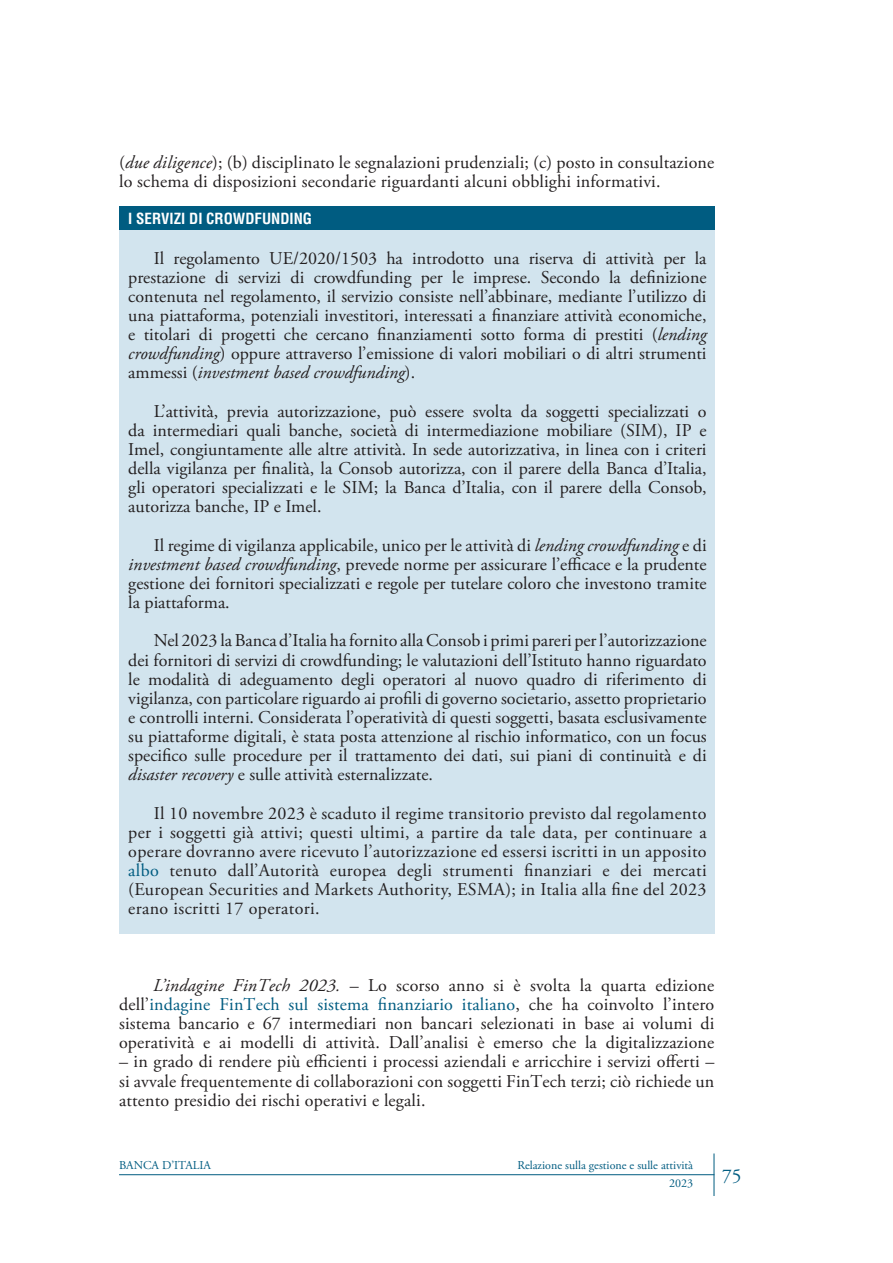
<style>
.page{position:relative;width:893px;height:1263px;background:#fff}
.page>*{position:absolute;margin:0;border:0;box-sizing:border-box;transform-origin:0 0}
.t1{font:19.5px "Adobe Garamond Pro";color:#005c81}
.RsG_BOX_-_Paragrafo{font:18px/19.2px "Adobe Garamond Pro";color:#231f20;text-align:justify}
.RsG_TESTO_-_Paragraf{font:18px/19.2px "Adobe Garamond Pro";letter-spacing:.01em;color:#231f20;text-align:justify}
.RsG_BOX_-_Titolo{font:700 condensed 15px "Helvetica LT Std";color:#fff}
.t2{font:12px "Adobe Garamond Pro";color:#005c81}
.s1{font-style:italic}
.s2{color:#005c81}
</style>
<div class="page">
<hr style="left:119px;top:1174px;width:595px;height:1px;background:#005c81">
<hr style="left:714px;top:1153px;width:1px;height:43px;background:#005c81">
<div style="left:120px;top:206px;width:595px;height:727px;background:#d2e4ee"></div>
<div style="left:120px;top:206px;width:595px;height:24px;background:#005c81"></div>
<p class="RsG_TESTO_-_Paragraf" style="left:119px;top:153px;width:597px">(<span class="s1">due diligence</span>); (b) disciplinato le segnalazioni prudenziali; (c) posto in consultazione lo schema di disposizioni secondarie riguardanti alcuni obblighi informativi.</p>
<h3 class="RsG_BOX_-_Titolo" style="left:128px;top:209px;width:185px">I SERVIZI DI CROWDFUNDING</h3>
<p class="RsG_BOX_-_Paragrafo" style="left:128px;top:249px;width:580px;text-indent:26px">Il regolamento UE/2020/1503 ha introdotto una riserva di attività per la prestazione di servizi di crowdfunding per le imprese. Secondo la definizione contenuta nel regolamento, il servizio consiste nell’abbinare, mediante l’utilizzo di una piattaforma, potenziali investitori, interessati a finanziare attività economiche, e titolari di progetti che cercano finanziamenti sotto forma di prestiti (<span class="s1">lending crowdfunding</span>) oppure attraverso l’emissione di valori mobiliari o di altri strumenti ammessi (<span class="s1">investment based crowdfunding</span>).</p>
<p class="RsG_BOX_-_Paragrafo" style="left:128px;top:402px;width:580px;text-indent:26px">L’attività, previa autorizzazione, può essere svolta da soggetti specializzati o da intermediari quali banche, società di intermediazione mobiliare (SIM), IP e Imel, congiuntamente alle altre attività. In sede autorizzativa, in linea con i criteri della vigilanza per finalità, la Consob autorizza, con il parere della Banca d’Italia, gli operatori specializzati e le SIM; la Banca d’Italia, con il parere della Consob, autorizza banche, IP e Imel.</p>
<p class="RsG_BOX_-_Paragrafo" style="left:128px;top:536px;width:580px;text-indent:26px">Il regime di vigilanza applicabile, unico per le attività di <span class="s1">lending crowdfunding</span> e di <span class="s1">investment based crowdfunding</span>, prevede norme per assicurare l’efficace e la prudente gestione dei fornitori specializzati e regole per tutelare coloro che investono tramite la piattaforma.</p>
<p class="RsG_BOX_-_Paragrafo" style="left:128px;top:632px;width:580px;text-indent:26px">Nel 2023 la Banca d’Italia ha fornito alla Consob i primi pareri per l’autorizzazione dei fornitori di servizi di crowdfunding; le valutazioni dell’Istituto hanno riguardato le modalità di adeguamento degli operatori al nuovo quadro di riferimento di vigilanza, con particolare riguardo ai profili di governo societario, assetto proprietario e controlli interni. Considerata l’operatività di questi soggetti, basata esclusivamente su piattaforme digitali, è stata posta attenzione al rischio informatico, con un focus specifico sulle procedure per il trattamento dei dati, sui piani di continuità e di <span class="s1">disaster recovery</span> e sulle attività esternalizzate.</p>
<p class="RsG_BOX_-_Paragrafo" style="left:128px;top:804px;width:580px;text-indent:26px">Il 10 novembre 2023 è scaduto il regime transitorio previsto dal regolamento per i soggetti già attivi; questi ultimi, a partire da tale data, per continuare a operare dovranno avere ricevuto l’autorizzazione ed essersi iscritti in un apposito <span class="s2">albo</span> tenuto dall’Autorità europea degli strumenti finanziari e dei mercati (European Securities and Markets Authority, ESMA); in Italia alla fine del 2023 erano iscritti 17 operatori.</p>
<p class="RsG_TESTO_-_Paragraf" style="left:119px;top:976px;width:597px;text-indent:34px"><span class="s1">L’indagine FinTech 2023.</span> – Lo scorso anno si è svolta la quarta edizione dell’<span class="s2">indagine FinTech sul sistema finanziario italiano</span>, che ha coinvolto l’intero sistema bancario e 67 intermediari non bancari selezionati in base ai volumi di operatività e ai modelli di attività. Dall’analisi è emerso che la digitalizzazione</p>
<p class="RsG_TESTO_-_Paragraf" style="left:119px;top:1053px;width:597px">– in grado di rendere più efficienti i processi aziendali e arricchire i servizi offerti – si avvale frequentemente di collaborazioni con soggetti FinTech terzi; ciò richiede un attento presidio dei rischi operativi e legali.</p>
<p class="t2" style="left:119px;top:1158px;width:93px">BANCA D’ITALIA</p>
<p class="t2" style="left:517px;top:1158px;width:177px">Relazione sulla gestione e sulle attività</p>
<p class="t2" style="left:669px;top:1176px;width:25px">2023</p>
<p class="t1" style="left:722px;top:1164px;width:21px">75</p>
</div>
